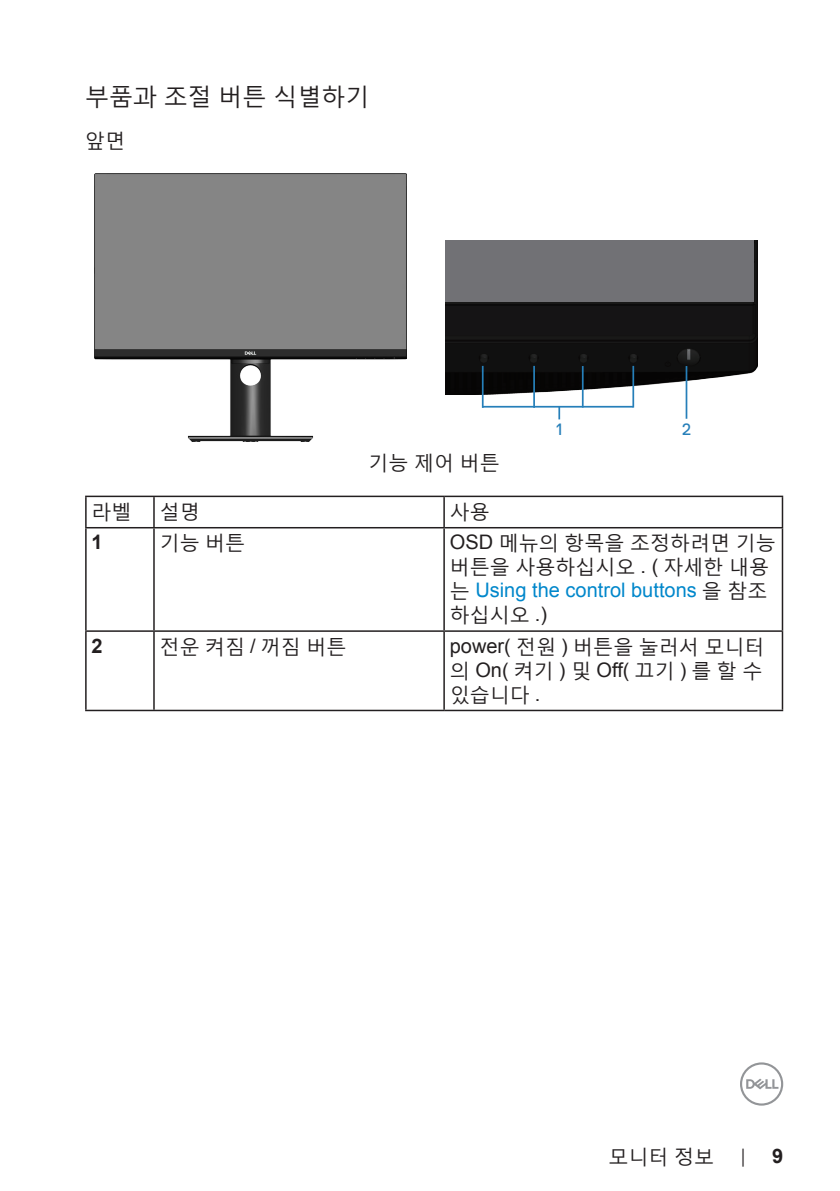
<style>
.page{position:relative;width:840px;height:1191px;background:#fff}
.page>*{position:absolute;margin:0;border:0;box-sizing:border-box;transform-origin:0 0}
.Head2{font:24px "Malgun Gothic";color:#231f20}
.text{font:20px/24px "Malgun Gothic";color:#231f20}
.text_bold{font:20px "Malgun Gothic";color:#231f20}
.Head3{font:20px "Malgun Gothic";color:#231f20}
.text-2{font:700 20px "Arial";color:#231f20}
.t1{font:16.4px "Dell Replica";color:#267fb9}
.s1{font-family:"Arial"}
.s2{font-family:"Arial";color:#0087cb}
.s3{font-size:18px}
.s4{font-family:"Arial";font-weight:700}
</style>
<div class="page">
<svg style="left:740px;top:1062px;width:42px;height:43px"></svg>
<img style="left:94px;top:174px;width:312px;height:267px">
<img style="left:445px;top:241px;width:311px;height:153px">
<div style="left:445px;top:241px;width:308px;height:61px;background:#717175"></div>
<hr style="left:581px;top:366px;width:2px;height:41px;background:#267fb9">
<hr style="left:632px;top:366px;width:1px;height:41px;background:#267fb9">
<hr style="left:533px;top:366px;width:1px;height:42px;background:#267fb9">
<hr style="left:482px;top:406px;width:151px;height:1px;background:#267fb9">
<svg style="left:558px;top:407px;width:2px;height:12px"></svg>
<hr style="left:685px;top:366px;width:2px;height:53px;background:#267fb9">
<hr style="left:481px;top:366px;width:2px;height:42px;background:#267fb9">
<hr style="left:85px;top:495px;width:69px;height:2px;background:#231f20">
<hr style="left:85px;top:497px;width:2px;height:30px;background:#231f20">
<hr style="left:154px;top:495px;width:290px;height:2px;background:#231f20">
<hr style="left:153px;top:497px;width:2px;height:30px;background:#231f20">
<hr style="left:444px;top:495px;width:338px;height:2px;background:#231f20">
<hr style="left:443px;top:497px;width:1px;height:30px;background:#231f20">
<hr style="left:781px;top:497px;width:1px;height:30px;background:#231f20">
<hr style="left:85px;top:527px;width:69px;height:1px;background:#231f20">
<hr style="left:85px;top:528px;width:2px;height:102px;background:#231f20">
<hr style="left:154px;top:527px;width:290px;height:1px;background:#231f20">
<hr style="left:153px;top:528px;width:2px;height:102px;background:#231f20">
<hr style="left:444px;top:527px;width:338px;height:1px;background:#231f20">
<hr style="left:443px;top:528px;width:1px;height:102px;background:#231f20">
<hr style="left:781px;top:528px;width:1px;height:102px;background:#231f20">
<hr style="left:85px;top:630px;width:69px;height:2px;background:#231f20">
<hr style="left:85px;top:632px;width:2px;height:77px;background:#231f20">
<hr style="left:154px;top:630px;width:290px;height:2px;background:#231f20">
<hr style="left:153px;top:632px;width:2px;height:77px;background:#231f20">
<hr style="left:444px;top:630px;width:338px;height:2px;background:#231f20">
<hr style="left:443px;top:632px;width:1px;height:77px;background:#231f20">
<hr style="left:781px;top:632px;width:1px;height:77px;background:#231f20">
<hr style="left:85px;top:709px;width:69px;height:2px;background:#231f20">
<hr style="left:154px;top:709px;width:290px;height:2px;background:#231f20">
<hr style="left:444px;top:709px;width:338px;height:2px;background:#231f20">
<p class="Head2" style="left:85px;top:82px;width:286px">부품과 조절 버튼 식별하기</p>
<p class="Head3" style="left:85px;top:128px;width:41px">앞면</p>
<p class="text" style="left:368px;top:450px;width:133px">기능 제어 버튼</p>
<p class="t1" style="left:555px;top:420px;width:8px">1</p>
<p class="t1" style="left:681px;top:420px;width:11px">2</p>
<p class="text_bold" style="left:91px;top:499px;width:41px">라벨</p>
<p class="text_bold" style="left:159px;top:499px;width:42px">설명</p>
<p class="text_bold" style="left:449px;top:499px;width:41px">사용</p>
<p class="text-2" style="left:91px;top:529px;width:13px">1</p>
<p class="text" style="left:159px;top:530px;width:87px">기능 버튼</p>
<p class="text" style="left:449px;top:530px;width:327px"><span class="s1">OSD</span> 메뉴의 항목을 조정하려면 기능 버튼을 사용하십시오 <span class="s1">. (</span> 자세한 내용 는 <span class="s2">Using the control buttons</span> 을 참조 하십시오 <span class="s1">.)</span></p>
<p class="text-2" style="left:91px;top:632px;width:13px">2</p>
<p class="text" style="left:159px;top:634px;width:188px">전운 켜짐 <span class="s1">/</span> 꺼짐 버튼</p>
<p class="text" style="left:449px;top:634px;width:316px;text-align:justify"><span class="s1">power(</span> 전원 <span class="s1">)</span> 버튼을 눌러서 모니터 의 <span class="s1">On(</span> 켜기 <span class="s1">)</span> 및 <span class="s1">Off(</span> 끄기 <span class="s1">)</span> 를 할 수 있습니다 <span class="s1">.</span></p>
<p class="text" style="left:608px;top:1143px;width:176px">모니터 정보 <span class="s3">│</span> <span class="s4">9</span></p>
</div>
